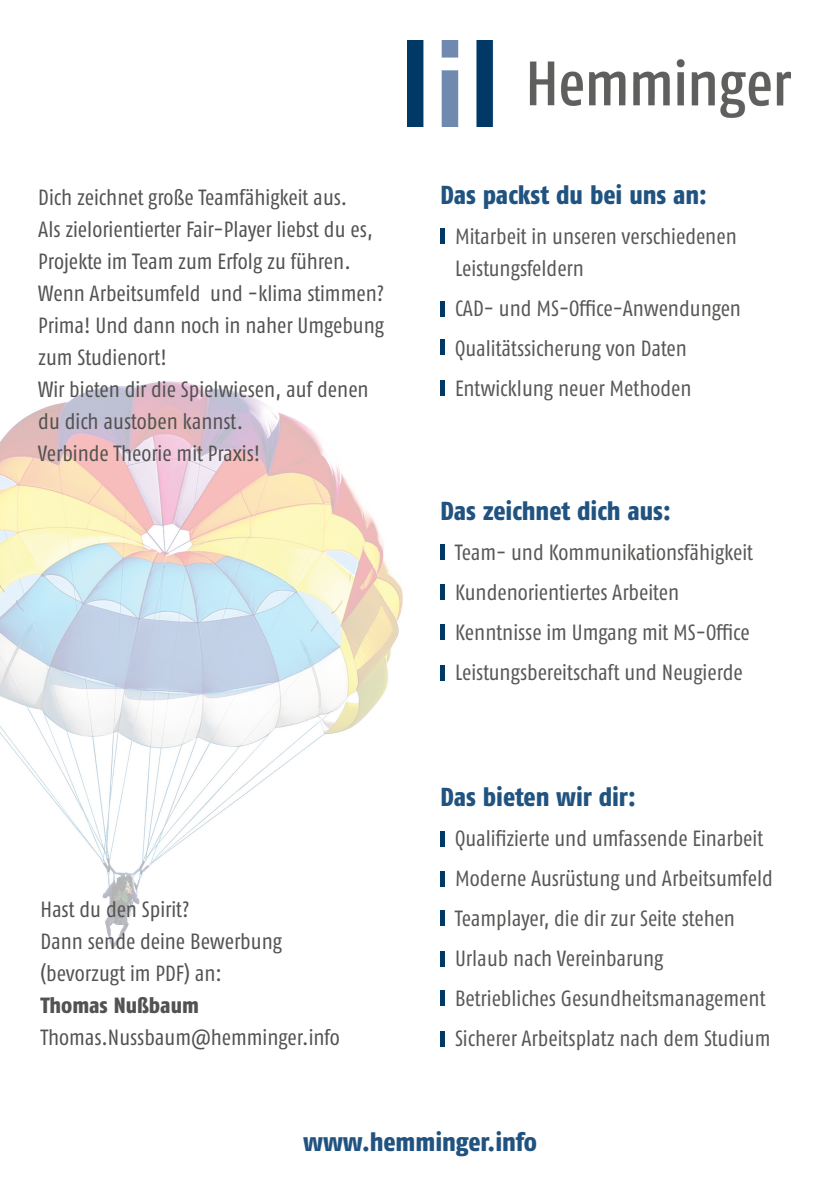
<style>
.page{position:relative;width:840px;height:1191px;background:#fff}
.page>*{position:absolute;margin:0;border:0;box-sizing:border-box;transform-origin:0 0}
.t1{font:800 condensed 26px "Fago OT";letter-spacing:-.005em;color:#215380}
.t2{font:condensed 22px/32px "Fago OT";color:#575756}
.t3{font:condensed 22px/32px "Fago OT";color:#525251}
.t4{font:800 condensed 22px "Fago OT";color:#525251}
</style>
<div class="page">
<img style="left:0;top:344px;width:445px;height:623px">
<hr style="left:440px;top:228px;width:4px;height:15px;background:#003866">
<hr style="left:440px;top:301px;width:4px;height:15px;background:#003866">
<hr style="left:440px;top:339px;width:4px;height:16px;background:#003866">
<hr style="left:440px;top:380px;width:4px;height:15px;background:#003866">
<hr style="left:440px;top:544px;width:4px;height:16px;background:#003866">
<hr style="left:440px;top:584px;width:4px;height:15px;background:#003866">
<hr style="left:440px;top:624px;width:4px;height:15px;background:#003866">
<hr style="left:440px;top:665px;width:4px;height:15px;background:#003866">
<img style="left:407px;top:41px;width:382px;height:85px">
<hr style="left:440px;top:831px;width:4px;height:15px;background:#003866">
<hr style="left:440px;top:871px;width:4px;height:15px;background:#003866">
<hr style="left:440px;top:910px;width:4px;height:16px;background:#003866">
<hr style="left:440px;top:951px;width:4px;height:15px;background:#003866">
<hr style="left:440px;top:990px;width:4px;height:16px;background:#003866">
<hr style="left:440px;top:1031px;width:4px;height:15px;background:#003866">
<p class="t3" style="left:38px;top:181px;width:310px">Dich zeichnet große Teamfähigkeit aus.</p>
<p class="t3" style="left:38px;top:213px;width:336px">Als zielorientierter Fair-Player liebst du es,<br>Projekte im Team zum Erfolg zu führen.</p>
<p class="t3" style="left:38px;top:277px;width:347px;text-align:justify">Wenn Arbeitsumfeld und -klima stimmen?<br>Prima! Und dann noch in naher Umgebung zum Studienort!</p>
<p class="t3" style="left:38px;top:373px;width:332px">Wir bieten dir die Spielwiesen, auf denen</p>
<p class="t3" style="left:38px;top:405px;width:206px">du dich austoben kannst.</p>
<p class="t3" style="left:38px;top:437px;width:223px">Verbinde Theorie mit Praxis!</p>
<p class="t3" style="left:40px;top:893px;width:151px">Hast du den Spirit?</p>
<p class="t3" style="left:40px;top:925px;width:243px">Dann sende deine Bewerbung (bevorzugt im PDF) an:</p>
<p class="t4" style="left:40px;top:992px;width:160px">Thomas Nußbaum</p>
<p class="t3" style="left:40px;top:1021px;width:301px">Thomas.Nussbaum@hemminger.info</p>
<p class="t1" style="left:440px;top:179px;width:268px">Das packst du bei uns an:</p>
<p class="t2" style="left:455px;top:220px;width:283px">Mitarbeit in unseren verschiedenen<br>Leistungsfeldern</p>
<p class="t2" style="left:455px;top:292px;width:287px">CAD- und MS-Office-Anwendungen</p>
<p class="t2" style="left:455px;top:332px;width:233px">Qualitätssicherung von Daten</p>
<p class="t2" style="left:455px;top:372px;width:238px">Entwicklung neuer Methoden</p>
<p class="t1" style="left:440px;top:495px;width:232px">Das zeichnet dich aus:</p>
<p class="t2" style="left:454px;top:536px;width:300px">Team- und Kommunikationsfähigkeit</p>
<p class="t2" style="left:455px;top:576px;width:225px">Kundenorientiertes Arbeiten</p>
<p class="t2" style="left:455px;top:616px;width:296px">Kenntnisse im Umgang mit MS-Office</p>
<p class="t2" style="left:455px;top:656px;width:289px">Leistungsbereitschaft und Neugierde</p>
<p class="t1" style="left:440px;top:781px;width:197px">Das bieten wir dir:</p>
<p class="t2" style="left:455px;top:822px;width:309px">Qualifizierte und umfassende Einarbeit</p>
<p class="t2" style="left:455px;top:862px;width:319px">Moderne Ausrüstung und Arbeitsumfeld</p>
<p class="t2" style="left:454px;top:902px;width:281px">Teamplayer, die dir zur Seite stehen</p>
<p class="t2" style="left:455px;top:942px;width:210px">Urlaub nach Vereinbarung</p>
<p class="t2" style="left:455px;top:982px;width:312px">Betriebliches Gesundheitsmanagement</p>
<p class="t2" style="left:455px;top:1022px;width:317px">Sicherer Arbeitsplatz nach dem Studium</p>
<p class="t1" style="left:303px;top:1126px;width:235px">www.hemminger.info</p>
</div>
